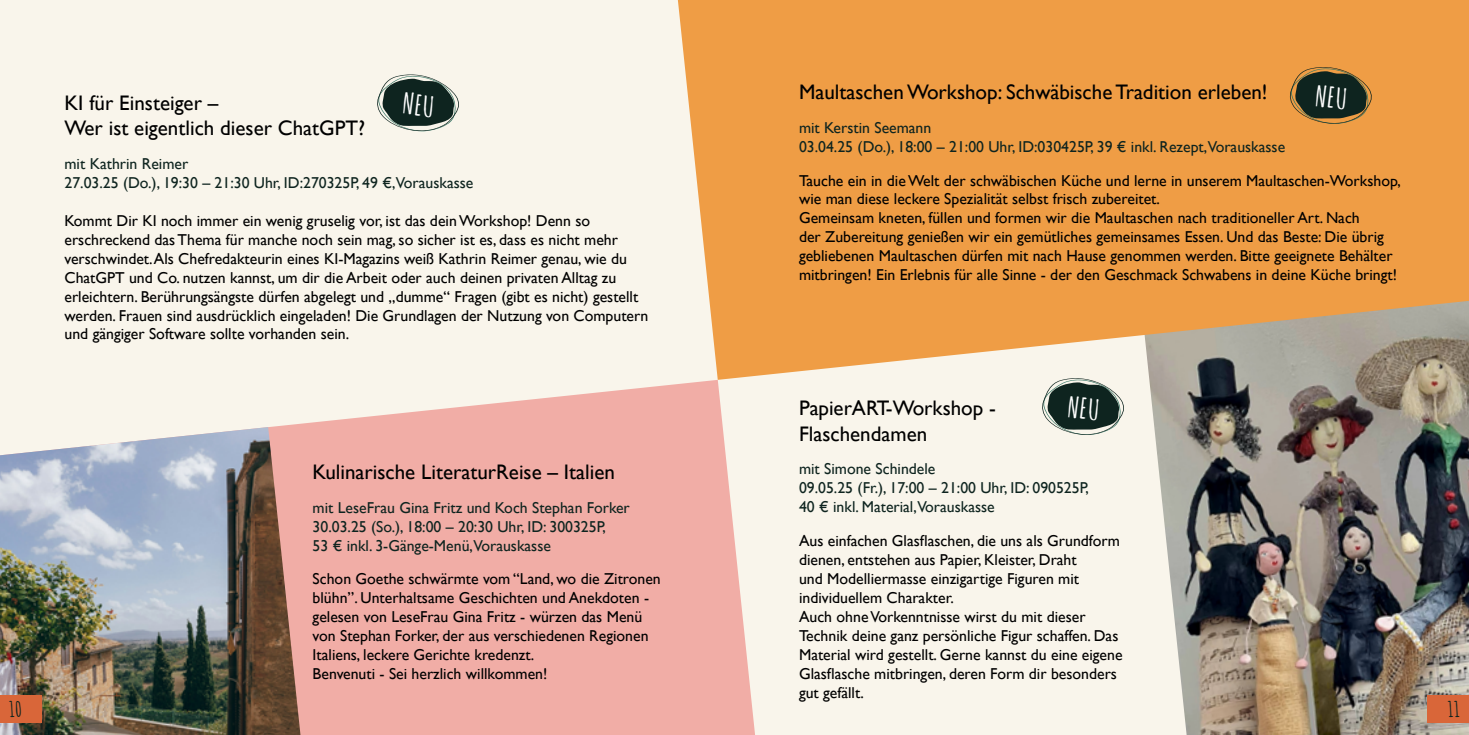
<style>
.page{position:relative;width:1469px;height:735px;background:#fff}
.page>*{position:absolute;margin:0;border:0;box-sizing:border-box;transform-origin:0 0}
.t1{font:21px/25.2px "Gill Sans";color:#000}
.t2{font:700 21px "Amatic SC";color:#0e241f}
.t3{font:15.75px/18.9px "Gill Sans";color:#000}
.t4{font:15.75px/18.9px "Gill Sans";color:#0e241f}
</style>
<div class="page">
<div style="left:0;top:0;width:1144px;height:734px;background:#f9f5eb"></div>
<img style="left:1144px;top:379px;width:324px;height:355px">
<svg style="left:678px;top:0;width:790px;height:379px;background:#eaa153"></svg>
<svg style="left:267px;top:379px;width:488px;height:355px;background:#f1b4ad"></svg>
<img style="left:0;top:427px;width:300px;height:307px">
<div style="left:1427px;top:694px;width:41px;height:28px;background:#d96639"></div>
<div style="left:0;top:694px;width:42px;height:28px;background:#d96639"></div>
<svg style="left:376px;top:73px;width:84px;height:59px;background:#6b7871"></svg>
<svg style="left:1041px;top:376px;width:84px;height:59px;background:#6b7871"></svg>
<svg style="left:1288px;top:65px;width:84px;height:60px;background:#69562f"></svg>
<h1 class="t1" style="left:64px;top:90px;width:302px">KI für Einsteiger –<br>Wer ist eigentlich dieser ChatGPT?</h1>
<p class="t4" style="left:64px;top:154px;width:410px">mit Kathrin Reimer<br>27.03.25 (Do.), 19:30 – 21:30 Uhr, ID:270325P, 49 €,Vorauskasse</p>
<p class="t3" style="left:64px;top:211px;width:585px">Kommt Dir KI noch immer ein wenig gruselig vor, ist das dein Workshop! Denn so erschreckend das Thema für manche noch sein mag, so sicher ist es, dass es nicht mehr verschwindet. Als Chefredakteurin eines KI-Magazins weiß Kathrin Reimer genau, wie du ChatGPT und Co. nutzen kannst, um dir die Arbeit oder auch deinen privaten Alltag zu erleichtern. Berührungsängste dürfen abgelegt und „dumme“ Fragen (gibt es nicht) gestellt werden. Frauen sind ausdrücklich eingeladen! Die Grundlagen der Nutzung von Computern und gängiger Software sollte vorhanden sein.</p>
<h1 class="t1" style="left:799px;top:79px;width:470px">Maultaschen Workshop: Schwäbische Tradition erleben!</h1>
<p class="t4" style="left:799px;top:118px;width:488px">mit Kerstin Seemann<br>03.04.25 (Do.), 18:00 – 21:00 Uhr, ID:030425P, 39 € inkl. Rezept,Vorauskasse</p>
<p class="t3" style="left:799px;top:170px;width:603px">Tauche ein in die Welt der schwäbischen Küche und lerne in unserem Maultaschen-Workshop, wie man diese leckere Spezialität selbst frisch zubereitet.<br>Gemeinsam kneten, füllen und formen wir die Maultaschen nach traditioneller Art. Nach<br>der Zubereitung genießen wir ein gemütliches gemeinsames Essen. Und das Beste: Die übrig gebliebenen Maultaschen dürfen mit nach Hause genommen werden. Bitte geeignete Behälter mitbringen! Ein Erlebnis für alle Sinne - der den Geschmack Schwabens in deine Küche bringt!</p>
<h1 class="t1" style="left:799px;top:395px;width:198px">PapierART-Workshop -<br>Flaschendamen</h1>
<p class="t4" style="left:799px;top:459px;width:291px">mit Simone Schindele<br>09.05.25 (Fr.), 17:00 – 21:00 Uhr, ID: 090525P,<br>40 € inkl. Material,Vorauskasse</p>
<p class="t3" style="left:799px;top:531px;width:325px">Aus einfachen Glasflaschen, die uns als Grundform dienen, entstehen aus Papier, Kleister, Draht<br>und Modelliermasse einzigartige Figuren mit individuellem Charakter.<br>Auch ohne Vorkenntnisse wirst du mit dieser Technik deine ganz persönliche Figur schaffen. Das Material wird gestellt. Gerne kannst du eine eigene Glasflasche mitbringen, deren Form dir besonders gut gefällt.</p>
<h1 class="t1" style="left:313px;top:458px;width:304px">Kulinarische LiteraturReise – Italien</h1>
<p class="t4" style="left:313px;top:497px;width:319px">mit LeseFrau Gina Fritz und Koch Stephan Forker<br>30.03.25 (So.), 18:00 – 20:30 Uhr, ID: 300325P,<br>53 € inkl. 3-Gänge-Menü,Vorauskasse</p>
<p class="t3" style="left:313px;top:569px;width:350px">Schon Goethe schwärmte vom “Land, wo die Zitronen blühn”. Unterhaltsame Geschichten und Anekdoten - gelesen von LeseFrau Gina Fritz - würzen das Menü von Stephan Forker, der aus verschiedenen Regionen Italiens, leckere Gerichte kredenzt.<br>Benvenuti - Sei herzlich willkommen!</p>
<h1 class="t2" style="left:9px;top:693px;width:14px">10</h1>
<h1 class="t2" style="left:1447px;top:693px;width:14px">11</h1>
</div>
